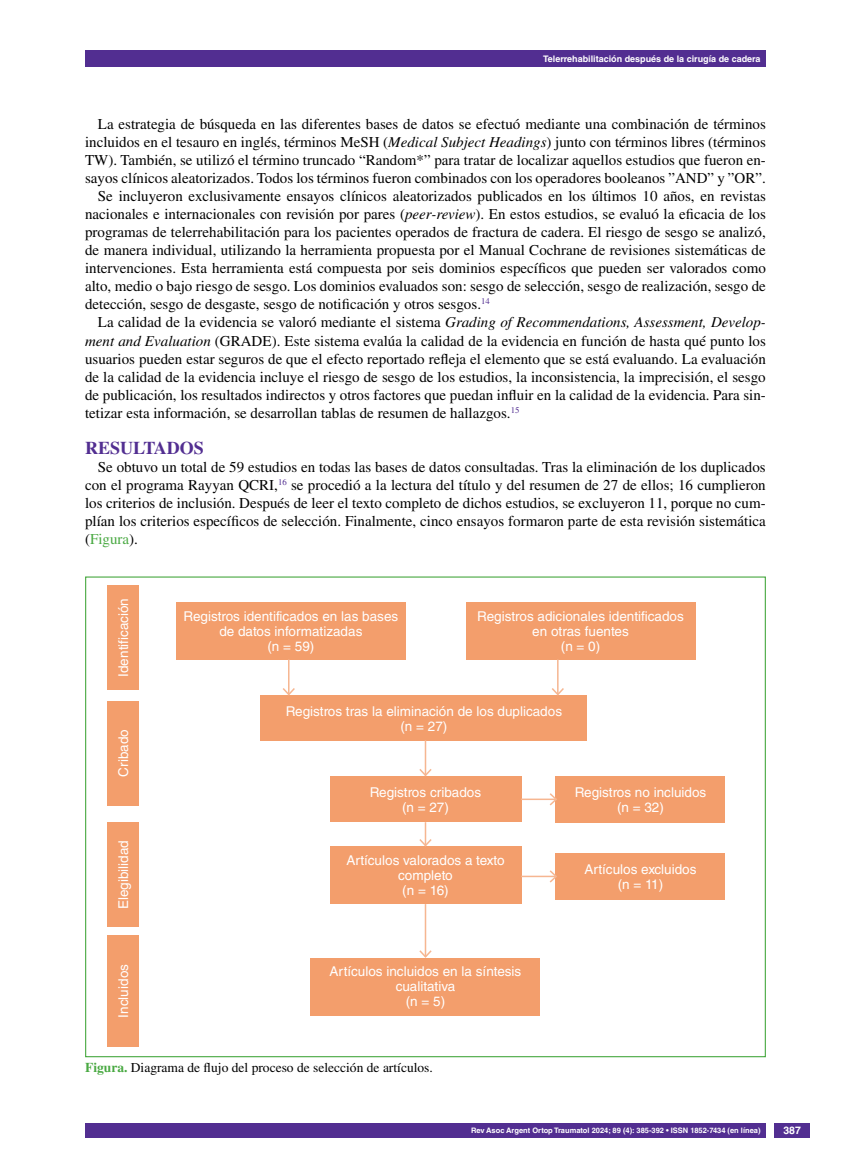
<style>
.page{position:relative;width:851px;height:1170px;background:#fff}
.page>*{position:absolute;margin:0;border:0;box-sizing:border-box;transform-origin:0 0}
.t1{font:700 18px "Times LT Std";color:#522e91}
.t2{font:15px/18px "Times LT Std";color:#000;text-align:justify}
.t3{font:13.5px/15px "Helvetica LT Std";color:#fff;text-align:center}
.t4{font:13.5px "Times LT Std";color:#000}
.t5{font:700 10.5px "Helvetica LT Std";color:#fff}
.t6{font:700 9px "Helvetica LT Std";color:#fff}
.t7{font:700 7.5px "Helvetica LT Std";color:#fff}
.s1{font-style:italic}
.s2{color:#49a942}
.s3{font-weight:700;color:#49a942}
</style>
<div class="page">
<div style="left:85px;top:50px;width:680px;height:17px;background:#522e91"></div>
<div style="left:85px;top:1123px;width:680px;height:14px;background:#522e91"></div>
<div style="left:774px;top:1123px;width:35px;height:14px;background:#522e91"></div>
<div style="left:85px;top:576px;width:680px;height:481px;background:#fff;border:1px solid #49a942"></div>
<div style="left:176px;top:602px;width:229px;height:57px;background:#f39e6c"></div>
<div style="left:466px;top:602px;width:229px;height:57px;background:#f39e6c"></div>
<div style="left:311px;top:957px;width:229px;height:58px;background:#f39e6c"></div>
<div style="left:330px;top:846px;width:191px;height:58px;background:#f39e6c"></div>
<div style="left:330px;top:776px;width:191px;height:46px;background:#f39e6c"></div>
<div style="left:555px;top:776px;width:170px;height:47px;background:#f39e6c"></div>
<div style="left:555px;top:853px;width:170px;height:46px;background:#f39e6c"></div>
<div style="left:260px;top:695px;width:327px;height:46px;background:#f39e6c"></div>
<hr style="left:288px;top:659px;width:1px;height:35px;background:#f6b691">
<svg style="left:283px;top:686px;width:12px;height:9px"></svg>
<hr style="left:557px;top:659px;width:1px;height:35px;background:#f6b691">
<svg style="left:552px;top:686px;width:12px;height:9px"></svg>
<hr style="left:424px;top:740px;width:2px;height:35px;background:#f6b691">
<svg style="left:419px;top:767px;width:13px;height:9px"></svg>
<hr style="left:424px;top:904px;width:2px;height:52px;background:#f6b691">
<svg style="left:417px;top:948px;width:16px;height:10px"></svg>
<hr style="left:424px;top:822px;width:2px;height:23px;background:#f6b691">
<svg style="left:419px;top:837px;width:13px;height:10px"></svg>
<hr style="left:521px;top:798px;width:35px;height:2px;background:#f6b691">
<svg style="left:548px;top:793px;width:9px;height:13px"></svg>
<hr style="left:521px;top:875px;width:35px;height:2px;background:#f6b691">
<svg style="left:548px;top:870px;width:9px;height:13px"></svg>
<div style="left:107px;top:935px;width:32px;height:111px;background:#f39e6c"></div>
<div style="left:107px;top:822px;width:32px;height:105px;background:#f39e6c"></div>
<div style="left:107px;top:700px;width:32px;height:105px;background:#f39e6c"></div>
<div style="left:107px;top:585px;width:32px;height:104px;background:#f39e6c"></div>
<p class="t6" style="left:543px;top:53px;width:219px">Telerrehabilitación después de la cirugía de cadera</p>
<p class="t2" style="left:98px;top:115px;width:669px">La estrategia de búsqueda en las diferentes bases de datos se efectuó mediante una combinación de términos</p>
<p class="t2" style="left:85px;top:133px;width:682px">incluidos en el tesauro en inglés, términos MeSH (<span class="s1">Medical Subject Headings</span>) junto con términos libres (términos</p>
<p class="t2" style="left:85px;top:151px;width:682px">TW). También, se utilizó el término truncado “Random*” para tratar de localizar aquellos estudios que fueron en-</p>
<p class="t2" style="left:85px;top:169px;width:682px">sayos clínicos aleatorizados. Todos los términos fueron combinados con los operadores booleanos ”AND” y ”OR”.</p>
<p class="t2" style="left:98px;top:187px;width:669px">Se incluyeron exclusivamente ensayos clínicos aleatorizados publicados en los últimos 10 años, en revistas</p>
<p class="t2" style="left:85px;top:205px;width:682px">nacionales e internacionales con revisión por pares (<span class="s1">peer-review</span>). En estos estudios, se evaluó la eficacia de los</p>
<p class="t2" style="left:85px;top:223px;width:682px">programas de telerrehabilitación para los pacientes operados de fractura de cadera. El riesgo de sesgo se analizó,</p>
<p class="t2" style="left:85px;top:241px;width:682px">de manera individual, utilizando la herramienta propuesta por el Manual Cochrane de revisiones sistemáticas de</p>
<p class="t2" style="left:85px;top:259px;width:682px">intervenciones. Esta herramienta está compuesta por seis dominios específicos que pueden ser valorados como</p>
<p class="t2" style="left:85px;top:277px;width:682px">alto, medio o bajo riesgo de sesgo. Los dominios evaluados son: sesgo de selección, sesgo de realización, sesgo de</p>
<p class="t2" style="left:85px;top:295px;width:406px">detección, sesgo de desgaste, sesgo de notificación y otros sesgos.<sup>14</sup></p>
<p class="t2" style="left:98px;top:313px;width:669px">La calidad de la evidencia se valoró mediante el sistema <span class="s1">Grading of Recommendations, Assessment, Develop-</span></p>
<p class="t2" style="left:85px;top:331px;width:682px"><span class="s1">ment and Evaluation</span> (GRADE). Este sistema evalúa la calidad de la evidencia en función de hasta qué punto los</p>
<p class="t2" style="left:85px;top:349px;width:682px">usuarios pueden estar seguros de que el efecto reportado refleja el elemento que se está evaluando. La evaluación</p>
<p class="t2" style="left:85px;top:367px;width:682px">de la calidad de la evidencia incluye el riesgo de sesgo de los estudios, la inconsistencia, la imprecisión, el sesgo</p>
<p class="t2" style="left:85px;top:385px;width:682px">de publicación, los resultados indirectos y otros factores que puedan influir en la calidad de la evidencia. Para sin-</p>
<p class="t2" style="left:85px;top:403px;width:436px">tetizar esta información, se desarrollan tablas de resumen de hallazgos.<sup>15</sup></p>
<p class="t1" style="left:85px;top:436px;width:120px">RESULTADOS</p>
<p class="t2" style="left:85px;top:457px;width:682px;text-indent:13px">Se obtuvo un total de 59 estudios en todas las bases de datos consultadas. Tras la eliminación de los duplicados con el programa Rayyan QCRI,<sup>16</sup> se procedió a la lectura del título y del resumen de 27 de ellos; 16 cumplieron los criterios de inclusión. Después de leer el texto completo de dichos estudios, se excluyeron 11, porque no cum&shy;plían los criterios específicos de selección. Finalmente, cinco ensayos formaron parte de esta revisión sistemática (<span class="s2">Figura</span>).</p>
<p class="t3" style="left:116px;top:676px;width:80px;rotate:-90deg">Identificación</p>
<p class="t3" style="left:116px;top:776px;width:49px;rotate:-90deg">Cribado</p>
<p class="t3" style="left:116px;top:909px;width:71px;rotate:-90deg">Elegibilidad</p>
<p class="t3" style="left:116px;top:1017px;width:55px;rotate:-90deg">Incluidos</p>
<p class="t3" style="left:183px;top:608px;width:216px">Registros identificados en las bases de datos informatizadas<br>(n = 59)</p>
<p class="t3" style="left:477px;top:608px;width:208px">Registros adicionales identificados en otras fuentes<br>(n = 0)</p>
<p class="t3" style="left:286px;top:703px;width:278px">Registros tras la eliminación de los duplicados (n = 27)</p>
<p class="t3" style="left:369px;top:784px;width:113px">Registros cribados (n = 27)</p>
<p class="t3" style="left:574px;top:784px;width:133px">Registros no incluidos (n = 32)</p>
<p class="t3" style="left:346px;top:852px;width:160px">Artículos valorados a texto completo<br>(n = 16)</p>
<p class="t3" style="left:329px;top:964px;width:193px">Artículos incluidos en la síntesis cualitativa<br>(n = 5)</p>
<p class="t3" style="left:584px;top:861px;width:114px">Artículos excluidos (n = 11)</p>
<p class="t4" style="left:85px;top:1060px;width:349px"><span class="s3">Figura.</span> Diagrama de flujo del proceso de selección de artículos.</p>
<p class="t7" style="left:471px;top:1125px;width:291px">Rev Asoc Argent Ortop Traumatol 2024; 89 (4): 385-392 • ISSN 1852-7434 (en línea)</p>
<p class="t5" style="left:783px;top:1124px;width:19px">387</p>
</div>
